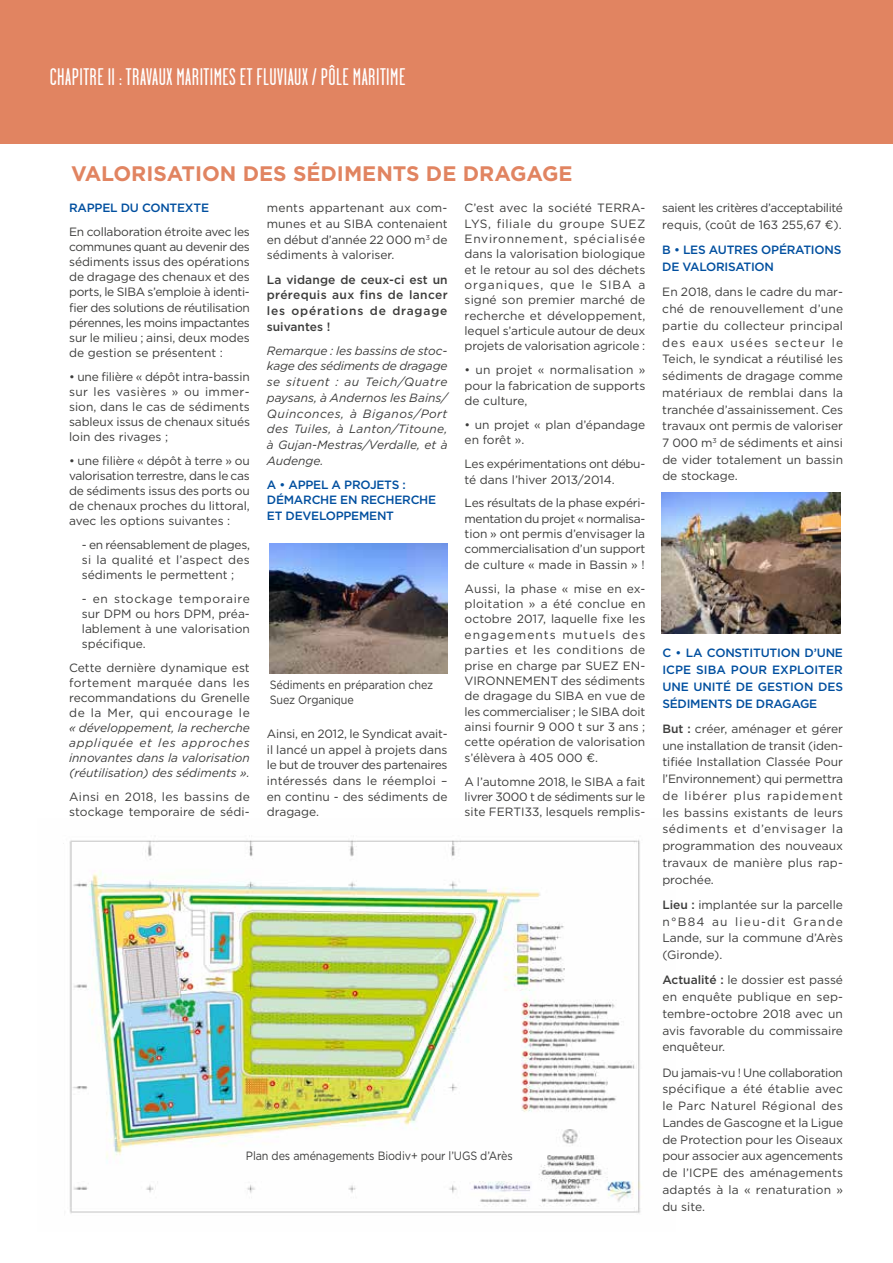
<style>
.page{position:relative;width:893px;height:1263px;background:#fff}
.page>*{position:absolute;margin:0;border:0;box-sizing:border-box;transform-origin:0 0}
.t1{font:24px "Garage Gothic";letter-spacing:.02em;color:#fff}
.t2{font:700 21px "Gotham";color:#e18461}
.t3{font:12px/16.8px "Gotham";color:#3c3c3b;text-align:justify}
.t4{font:italic 12px/15.8px "Gotham";color:#3c3c3b;text-align:justify}
.t5{font:500 12px/16.8px "Gotham";letter-spacing:-.02em;color:#004f9f}
.t6{font:12px/15px "Gotham";color:#3c3c3b;scale:.9 1}
.t7{font:500 12px/15.8px "Gotham";letter-spacing:.03em;color:#3c3c3b;text-align:justify}
.t8{font:12px/16.8px "Gotham";letter-spacing:-.025em;color:#3c3c3b}
.t9{font:12px/15.3px "Gotham";letter-spacing:-.02em;color:#3c3c3b}
.s1{font-weight:500}
</style>
<div class="page">
<div style="left:0;top:0;width:893px;height:144px;background:#e18461"></div>
<img style="left:63px;top:839px;width:578px;height:375px">
<img style="left:661px;top:492px;width:180px;height:141px">
<img style="left:270px;top:543px;width:178px;height:130px">
<h1 class="t1" style="left:50px;top:64px;width:357px">CHAPITRE II : TRAVAUX MARITIMES ET FLUVIAUX / PÔLE MARITIME</h1>
<h2 class="t2" style="left:71px;top:159px;width:503px">VALORISATION DES SÉDIMENTS DE DRAGAGE</h2>
<p class="t5" style="left:69px;top:200px;width:141px">RAPPEL DU CONTEXTE</p>
<p class="t3" style="left:69px;top:224px;width:182px;line-height:15.1px">En collaboration étroite avec les communes quant au devenir des sédiments issus des opérations de dragage des chenaux et des ports, le SIBA s’emploie à identi&shy;fier des solutions de réutilisation pérennes, les moins impactantes sur le milieu ; ainsi, deux modes de gestion se présentent :</p>
<p class="t3" style="left:69px;top:368px;width:182px;line-height:15.1px">• une filière « dépôt intra-bassin sur les vasières » ou immer&shy;sion, dans le cas de sédiments sableux issus de chenaux situés loin des rivages ;</p>
<p class="t3" style="left:69px;top:453px;width:182px;line-height:15.1px">• une filière « dépôt à terre » ou valorisation terrestre, dans le cas de sédiments issus des ports ou de chenaux proches du littoral, avec les options suivantes :</p>
<p class="t3" style="left:82px;top:537px;width:170px;line-height:15.1px">- en réensablement de plages, si la qualité et l’aspect des sédiments le permettent ;</p>
<p class="t3" style="left:82px;top:590px;width:170px;line-height:15.1px">- en stockage temporaire sur DPM ou hors DPM, préa&shy;lablement à une valorisation spécifique.</p>
<p class="t3" style="left:69px;top:659px;width:182px;line-height:15.1px">Cette dernière dynamique est fortement marquée dans les recommandations du Grenelle de la Mer, qui encourage le</p>
<p class="t4" style="left:69px;top:720px;width:182px;line-height:15.1px">« développement, la recherche appliquée et les approches innovantes dans la valorisation (réutilisation) des sédiments ».</p>
<p class="t3" style="left:69px;top:789px;width:182px;line-height:15.1px">Ainsi en 2018, les bassins de stockage temporaire de sédi-</p>
<p class="t3" style="left:465px;top:200px;width:182px;line-height:15.3px">C’est avec la société TERRA-LYS, filiale du groupe SUEZ Environnement, spécialisée dans la valorisation biologique et le retour au sol des déchets organiques, que le SIBA a signé son premier marché de recherche et développement, lequel s’articule autour de deux projets de valorisation agricole :</p>
<p class="t3" style="left:465px;top:362px;width:182px;line-height:15.3px">• un projet « normalisation » pour la fabrication de supports de culture,</p>
<p class="t3" style="left:465px;top:417px;width:182px;line-height:15.3px">• un projet « plan d’épandage en forêt ».</p>
<p class="t9" style="left:465px;top:456px;width:182px">Les expérimentations ont débu&shy;té dans l’hiver 2013/2014.</p>
<p class="t3" style="left:465px;top:495px;width:182px;line-height:15.3px">Les résultats de la phase expéri&shy;mentation du projet « normalisa&shy;tion » ont permis d’envisager la commercialisation d’un support de culture « made in Bassin » !</p>
<p class="t3" style="left:465px;top:580px;width:182px;line-height:15.3px">Aussi, la phase « mise en ex&shy;ploitation » a été conclue en octobre 2017, laquelle fixe les engagements mutuels des parties et les conditions de prise en charge par SUEZ EN-VIRONNEMENT des sédiments de dragage du SIBA en vue de les commercialiser ; le SIBA doit ainsi fournir 9 000 t sur 3 ans ; cette opération de valorisation s’élèvera à 405 000 €.</p>
<p class="t3" style="left:465px;top:773px;width:182px;line-height:15.3px">A l’automne 2018, le SIBA a fait livrer 3000 t de sédiments sur le site FERTI33, lesquels remplis-</p>
<p class="t3" style="left:267px;top:200px;width:182px;line-height:15.6px">ments appartenant aux com&shy;munes et au SIBA contenaient en début d’année 22 000 m<sup>3</sup> de sédiments à valoriser.</p>
<p class="t7" style="left:267px;top:271px;width:182px">La vidange de ceux-ci est un prérequis aux fins de lancer les opérations de dragage suivantes !</p>
<p class="t4" style="left:267px;top:342px;width:182px">Remarque : les bassins de stoc&shy;kage des sédiments de dragage se situent : au Teich/Quatre paysans, à Andernos les Bains/ Quinconces, à Biganos/Port des Tuiles, à Lanton/Titoune, à Gujan-Mestras/Verdalle, et à Audenge.</p>
<p class="t5" style="left:267px;top:476px;width:171px;line-height:15.8px">A • APPEL A PROJETS :<br>DÉMARCHE EN RECHERCHE<br>ET DEVELOPPEMENT</p>
<p class="t6" style="left:270px;top:677px;width:183px">Sédiments en préparation chez<br>Suez Organique</p>
<p class="t3" style="left:267px;top:725px;width:182px;line-height:15.8px">Ainsi, en 2012, le Syndicat avait&shy;il lancé un appel à projets dans le but de trouver des partenaires intéressés dans le réemploi – en continu - des sédiments de dragage.</p>
<p class="t6" style="left:246px;top:1148px;width:298px">Plan des aménagements Biodiv+ pour l’UGS d’Arès</p>
<p class="t8" style="left:662px;top:199px;width:182px">saient les critères d’acceptabilité requis, (coût de 163 255,67 €).</p>
<p class="t5" style="left:662px;top:241px;width:181px">B • LES AUTRES OPÉRATIONS<br>DE VALORISATION</p>
<p class="t3" style="left:662px;top:283px;width:182px">En 2018, dans le cadre du mar&shy;ché de renouvellement d’une partie du collecteur principal des eaux usées secteur le Teich, le syndicat a réutilisé les sédiments de dragage comme matériaux de remblai dans la tranchée d’assainissement. Ces travaux ont permis de valoriser 7 000 m<sup>3</sup> de sédiments et ainsi de vider totalement un bassin de stockage.</p>
<p class="t5" style="left:662px;top:644px;width:182px;text-align:justify">C • LA CONSTITUTION D’UNE ICPE SIBA POUR EXPLOITER UNE UNITÉ DE GESTION DES SÉDIMENTS DE DRAGAGE</p>
<p class="t3" style="left:662px;top:720px;width:182px"><span class="s1">But :</span> créer, aménager et gérer une installation de transit (iden&shy;tifiée Installation Classée Pour l’Environnement) qui permettra de libérer plus rapidement les bassins existants de leurs sédiments et d’envisager la programmation des nouveaux travaux de manière plus rap&shy;prochée.</p>
<p class="t3" style="left:662px;top:896px;width:182px"><span class="s1">Lieu :</span> implantée sur la parcelle n°B84 au lieu-dit Grande Lande, sur la commune d’Arès (Gironde).</p>
<p class="t3" style="left:662px;top:971px;width:182px"><span class="s1">Actualité :</span> le dossier est passé en enquête publique en sep&shy;tembre-octobre 2018 avec un avis favorable du commissaire enquêteur.</p>
<p class="t3" style="left:662px;top:1064px;width:182px">Du jamais-vu ! Une collaboration spécifique a été établie avec le Parc Naturel Régional des Landes de Gascogne et la Ligue de Protection pour les Oiseaux pour associer aux agencements de l’ICPE des aménagements adaptés à la « renaturation » du site.</p>
</div>
